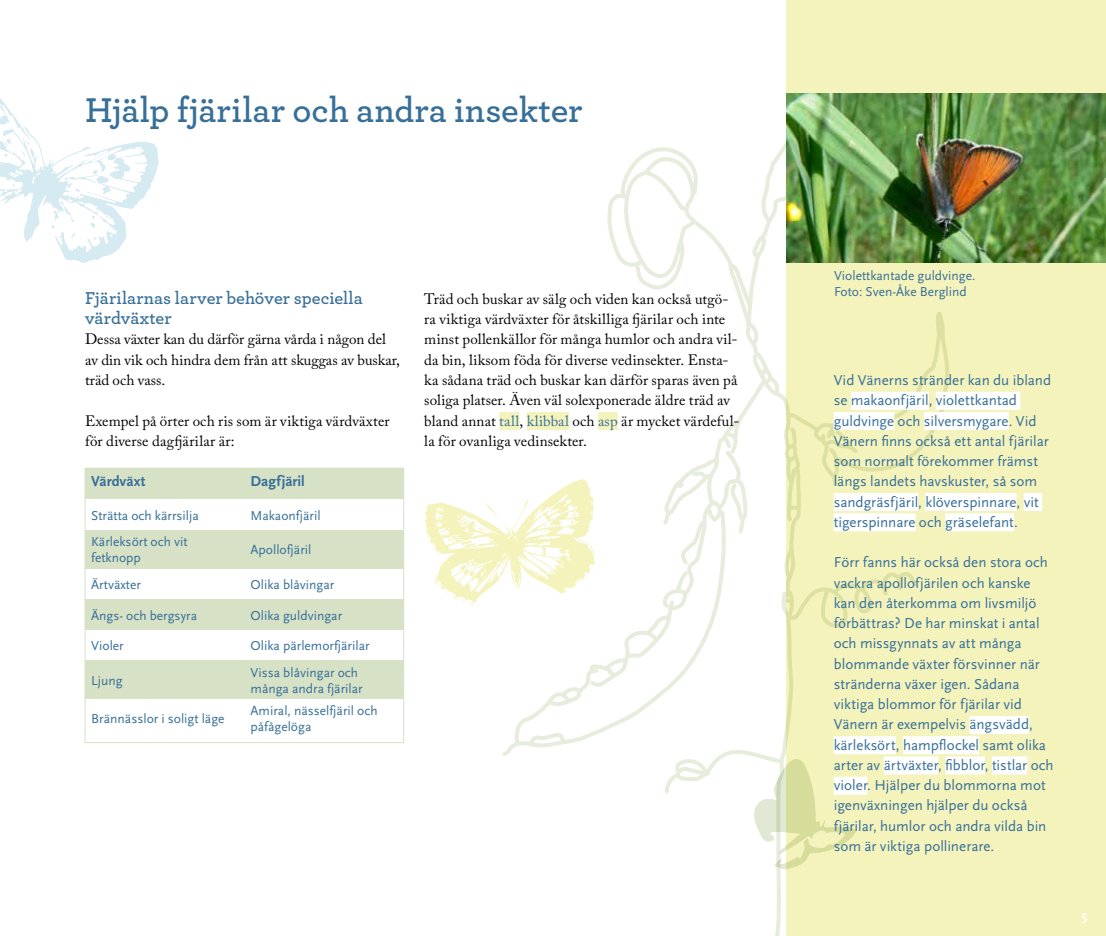
<style>
.page{position:relative;width:1106px;height:936px;background:#fff}
.page>*{position:absolute;margin:0;border:0;box-sizing:border-box;transform-origin:0 0}
.t1{font:600 36px "Archer";letter-spacing:-.005em;color:#376f98}
.t2{font:600 18px/20.2px "Archer";color:#376f98}
.t3{font:15px/20.2px "Scala Sans Pro";color:#376f98}
.t4{font:15px/20.2px "Adobe Caslon Pro";letter-spacing:.005em;color:#000}
.t5{font:700 15px "Scala Sans Pro";letter-spacing:-.005em;color:#376f98}
.t6{font:13.5px/16.2px "Scala Sans Pro";color:#376f98}
.t7{font:700 13.5px "Scala Sans Pro";color:#fff}
.s1{color:#376f98}
</style>
<div class="page">
<div style="left:787px;top:0;width:319px;height:935px;background:#f4f3bc"></div>
<img style="left:787px;top:94px;width:319px;height:168px">
<svg style="left:502px;top:139px;width:447px;height:796px"></svg>
<svg style="left:753px;top:757px;width:103px;height:112px"></svg>
<div style="left:598px;top:412px;width:20px;height:18px;background:#f4f3bc"></div>
<div style="left:527px;top:412px;width:42px;height:18px;background:#f4f3bc"></div>
<div style="left:499px;top:412px;width:20px;height:18px;background:#f4f3bc"></div>
<div style="left:850px;top:391px;width:78px;height:18px;background:#fff"></div>
<div style="left:935px;top:391px;width:85px;height:18px;background:#fff"></div>
<div style="left:833px;top:412px;width:61px;height:18px;background:#fff"></div>
<div style="left:924px;top:412px;width:84px;height:18px;background:#fff"></div>
<div style="left:833px;top:493px;width:85px;height:18px;background:#fff"></div>
<div style="left:925px;top:493px;width:91px;height:18px;background:#fff"></div>
<div style="left:1023px;top:493px;width:19px;height:18px;background:#fff"></div>
<div style="left:833px;top:513px;width:82px;height:18px;background:#fff"></div>
<div style="left:945px;top:513px;width:69px;height:18px;background:#fff"></div>
<div style="left:969px;top:715px;width:60px;height:18px;background:#fff"></div>
<div style="left:833px;top:736px;width:63px;height:18px;background:#fff"></div>
<div style="left:903px;top:736px;width:76px;height:18px;background:#fff"></div>
<div style="left:883px;top:756px;width:55px;height:18px;background:#fff"></div>
<div style="left:945px;top:756px;width:39px;height:18px;background:#fff"></div>
<div style="left:992px;top:756px;width:35px;height:18px;background:#fff"></div>
<div style="left:833px;top:776px;width:34px;height:18px;background:#fff"></div>
<svg style="left:0;top:98px;width:159px;height:165px"></svg>
<div style="left:85px;top:468px;width:159px;height:31px;background:#d7e1c6"></div>
<div style="left:244px;top:468px;width:160px;height:31px;background:#d7e1c6"></div>
<div style="left:85px;top:530px;width:159px;height:38px;background:#d7e1c6"></div>
<div style="left:244px;top:530px;width:160px;height:38px;background:#d7e1c6"></div>
<div style="left:85px;top:599px;width:159px;height:31px;background:#d7e1c6"></div>
<div style="left:244px;top:599px;width:160px;height:31px;background:#d7e1c6"></div>
<div style="left:85px;top:660px;width:159px;height:39px;background:#d7e1c6"></div>
<div style="left:244px;top:660px;width:160px;height:39px;background:#d7e1c6"></div>
<svg style="left:424px;top:479px;width:171px;height:126px"></svg>
<h1 class="t1" style="left:85px;top:88px;width:499px">Hjälp fjärilar och andra insekter</h1>
<h4 class="t2" style="left:85px;top:287px;width:279px">Fjärilarnas larver behöver speciella värdväxter</h4>
<p class="t4" style="left:85px;top:329px;width:316px">Dessa växter kan du därför gärna vårda i någon del av din vik och hindra dem från att skuggas av buskar, träd och vass.</p>
<p class="t4" style="left:85px;top:410px;width:306px">Exempel på örter och ris som är viktiga värdväxter för diverse dagfärilar är:</p>
<p class="t5" style="left:91px;top:472px;width:56px">Värdväxt</p>
<p class="t5" style="left:250px;top:472px;width:56px">Dagfjäril</p>
<p class="t6" style="left:91px;top:507px;width:109px">Strätta och kärrsilja</p>
<p class="t6" style="left:250px;top:507px;width:72px">Makaonfjäril</p>
<p class="t6" style="left:91px;top:533px;width:98px">Kärleksört och vit fetknopp</p>
<p class="t6" style="left:250px;top:541px;width:62px">Apollofjäril</p>
<p class="t6" style="left:91px;top:576px;width:51px">Ärtväxter</p>
<p class="t6" style="left:250px;top:576px;width:85px">Olika blåvingar</p>
<p class="t6" style="left:91px;top:607px;width:107px">Ängs- och bergsyra</p>
<p class="t6" style="left:250px;top:607px;width:93px">Olika guldvingar</p>
<p class="t6" style="left:91px;top:637px;width:34px">Violer</p>
<p class="t6" style="left:250px;top:637px;width:121px">Olika pärlemorfjärilar</p>
<p class="t6" style="left:91px;top:672px;width:33px">Ljung</p>
<p class="t6" style="left:250px;top:664px;width:114px">Vissa blåvingar och många andra fjärilar</p>
<p class="t6" style="left:250px;top:702px;width:128px">Amiral, nässelfjäril och</p>
<p class="t6" style="left:91px;top:710px;width:135px">Brännässlor i soligt läge</p>
<p class="t6" style="left:250px;top:718px;width:62px">påfågelöga</p>
<p class="t4" style="left:424px;top:288px;width:317px">Träd och buskar av sälg och viden kan också utgö&shy;ra viktiga värdväxter för åtskilliga färilar och inte minst pollenkällor för många humlor och andra vil&shy;da bin, liksom föda för diverse vedinsekter. Ensta&shy;ka sådana träd och buskar kan därför sparas även på soliga platser. Även väl solexponerade äldre träd av bland annat <span class="s1">tall</span>, <span class="s1">klibbal</span> och <span class="s1">asp</span> är mycket värdeful&shy;la för ovanliga vedinsekter.</p>
<p class="t6" style="left:834px;top:267px;width:143px">Violettkantade guldvinge.<br>Foto: Sven-Åke Berglind</p>
<p class="t3" style="left:833px;top:370px;width:219px">Vid Vänerns stränder kan du ibland se makaonfjäril, violettkantad guldvinge och silversmygare. Vid Vänern fnns också ett antal fjärilar som normalt förekommer främst längs landets havskuster, så som sandgräsfjäril, klöverspinnare, vit tigerspinnare och gräselefant.</p>
<p class="t3" style="left:833px;top:552px;width:221px">Förr fanns här också den stora och vackra apollofjärilen och kanske kan den återkomma om livsmiljö förbättras? De har minskat i antal och missgynnats av att många blommande växter försvinner när stränderna växer igen. Sådana viktiga blommor för fjärilar vid<br>Vänern är exempelvis ängsvädd, kärleksört, hampfockel samt olika arter av ärtväxter, fbblor, tistlar och violer. Hjälper du blommorna mot igenväxningen hjälper du också fjärilar, humlor och andra vilda bin som är viktiga pollinerare.</p>
<p class="t7" style="left:1081px;top:907px;width:7px">5</p>
</div>
